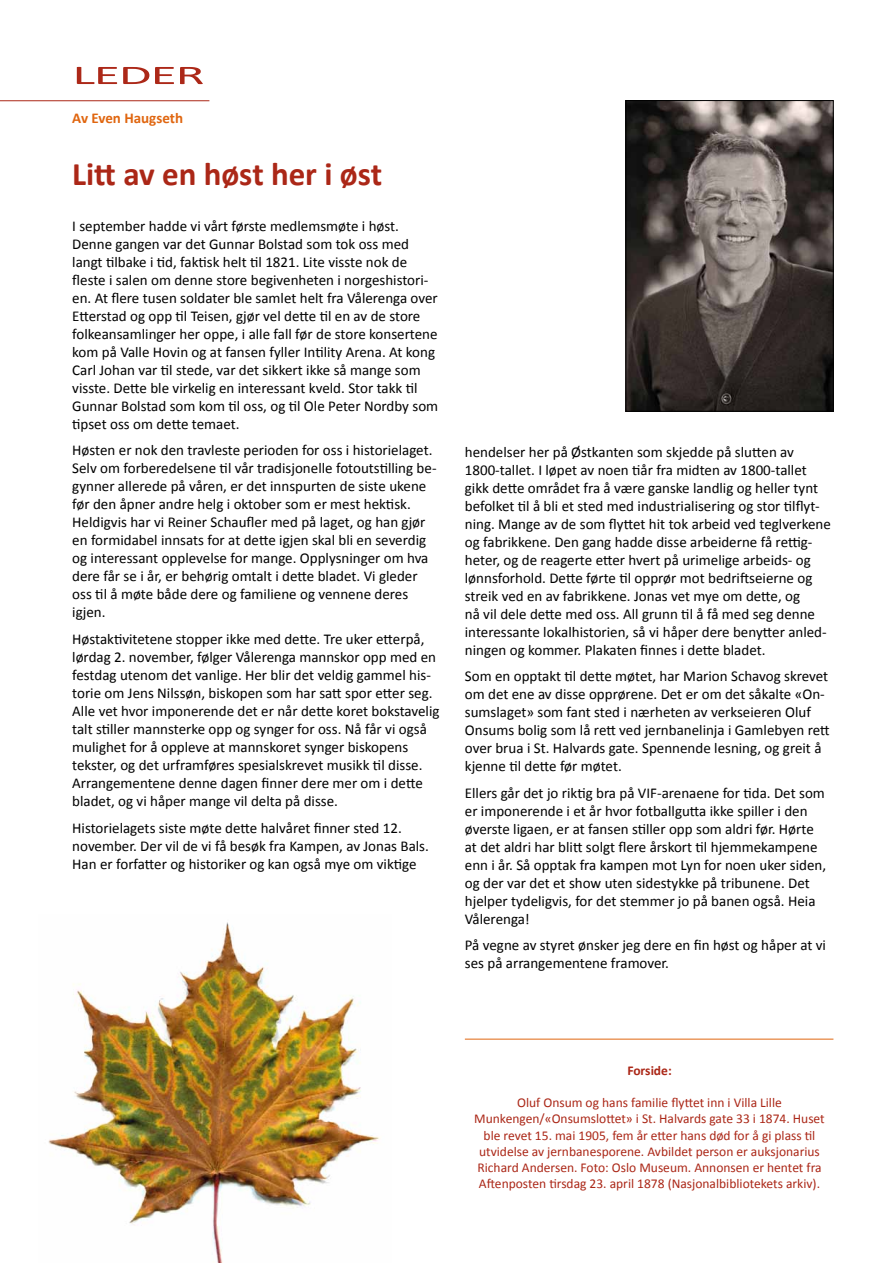
<style>
.page{position:relative;width:893px;height:1263px;background:#fff}
.page>*{position:absolute;margin:0;border:0;box-sizing:border-box;transform-origin:0 0}
.t1{font:700 33px "Calibri";letter-spacing:-.005em;color:#ab2717}
.t2{font:27px "Calibri";letter-spacing:-.025em;color:#ac2818;scale:2 1}
.t3{font:15px/18px "Calibri";color:#000}
.t4{font:700 15px "Calibri";color:#e06610}
.t5{font:13.5px/16.2px "Calibri";color:#ab2717;text-align:center}
.t6{font:700 13.5px "Calibri";color:#ab2717}
</style>
<div class="page">
<img style="left:628px;top:102px;width:203px;height:307px">
<div style="left:626px;top:100px;width:207px;height:311px;border:1px solid #000"></div>
<hr style="left:0;top:100px;width:209px;height:1px;background:#ab2717">
<hr style="left:465px;top:1039px;width:368px;height:1px;background:#e06610">
<img style="left:48px;top:922px;width:332px;height:341px">
<h2 class="t2" style="left:72px;top:58px;width:68px">LEDER</h2>
<p class="t4" style="left:72px;top:108px;width:112px">Av Even Haugseth</p>
<h1 class="t1" style="left:72px;top:153px;width:312px">Litt av en høst her i øst</h1>
<p class="t3" style="left:72px;top:216px;width:367px">I september hadde vi vårt første medlemsmøte i høst.<br>Denne gangen var det Gunnar Bolstad som tok oss med langt tilbake i tid, faktisk helt til 1821. Lite visste nok de fleste i salen om denne store begivenheten i norgeshistori&shy;en. At flere tusen soldater ble samlet helt fra Vålerenga over Etterstad og opp til Teisen, gjør vel dette til en av de store folkeansamlinger her oppe, i alle fall før de store konsertene kom på Valle Hovin og at fansen fyller Intility Arena. At kong Carl Johan var til stede, var det sikkert ikke så mange som visste. Dette ble virkelig en interessant kveld. Stor takk til Gunnar Bolstad som kom til oss, og til Ole Peter Nordby som tipset oss om dette temaet.</p>
<p class="t3" style="left:72px;top:441px;width:366px">Høsten er nok den travleste perioden for oss i historielaget.<br>Selv om forberedelsene til vår tradisjonelle fotoutstilling be&shy;gynner allerede på våren, er det innspurten de siste ukene før den åpner andre helg i oktober som er mest hektisk.<br>Heldigvis har vi Reiner Schaufler med på laget, og han gjør en formidabel innsats for at dette igjen skal bli en severdig og interessant opplevelse for mange. Opplysninger om hva dere får se i år, er behørig omtalt i dette bladet. Vi gleder oss til å møte både dere og familiene og vennene deres igjen.</p>
<p class="t3" style="left:72px;top:629px;width:369px">Høstaktivitetene stopper ikke med dette. Tre uker etterpå, lørdag 2. november, følger Vålerenga mannskor opp med en festdag utenom det vanlige. Her blir det veldig gammel his&shy;torie om Jens Nilssøn, biskopen som har satt spor etter seg.<br>Alle vet hvor imponerende det er når dette koret bokstavelig talt stiller mannsterke opp og synger for oss. Nå får vi også mulighet for å oppleve at mannskoret synger biskopens tekster, og det urframføres spesialskrevet musikk til disse.<br>Arrangementene denne dagen finner dere mer om i dette bladet, og vi håper mange vil delta på disse.</p>
<p class="t3" style="left:72px;top:818px;width:358px">Historielagets siste møte dette halvåret finner sted 12. november. Der vil de vi få besøk fra Kampen, av Jonas Bals.<br>Han er forfatter og historiker og kan også mye om viktige</p>
<p class="t3" style="left:465px;top:442px;width:367px">hendelser her på Østkanten som skjedde på slutten av 1800-tallet. I løpet av noen tiår fra midten av 1800-tallet gikk dette området fra å være ganske landlig og heller tynt befolket til å bli et sted med industrialisering og stor tilflyt&shy;ning. Mange av de som flyttet hit tok arbeid ved teglverkene og fabrikkene. Den gang hadde disse arbeiderne få rettig&shy;heter, og de reagerte etter hvert på urimelige arbeids- og lønnsforhold. Dette førte til opprør mot bedriftseierne og streik ved en av fabrikkene. Jonas vet mye om dette, og<br>nå vil dele dette med oss. All grunn til å få med seg denne interessante lokalhistorien, så vi håper dere benytter anled&shy;ningen og kommer. Plakaten finnes i dette bladet.</p>
<p class="t3" style="left:465px;top:667px;width:366px">Som en opptakt til dette møtet, har Marion Schavog skrevet om det ene av disse opprørene. Det er om det såkalte «On&shy;sumslaget» som fant sted i nærheten av verkseieren Oluf Onsums bolig som lå rett ved jernbanelinja i Gamlebyen rett over brua i St. Halvards gate. Spennende lesning, og greit å kjenne til dette før møtet.</p>
<p class="t3" style="left:465px;top:783px;width:363px">Ellers går det jo riktig bra på VIF-arenaene for tida. Det som er imponerende i et år hvor fotballgutta ikke spiller i den øverste ligaen, er at fansen stiller opp som aldri før. Hørte at det aldri har blitt solgt flere årskort til hjemmekampene enn i år. Så opptak fra kampen mot Lyn for noen uker siden, og der var det et show uten sidestykke på tribunene. Det hjelper tydeligvis, for det stemmer jo på banen også. Heia Vålerenga!</p>
<p class="t3" style="left:465px;top:936px;width:363px">På vegne av styret ønsker jeg dere en fin høst og håper at vi ses på arrangementene framover.</p>
<p class="t6" style="left:627px;top:1062px;width:46px">Forside:</p>
<p class="t5" style="left:474px;top:1094px;width:352px">Oluf Onsum og hans familie flyttet inn i Villa Lille Munkengen/«Onsumslottet» i St. Halvards gate 33 i 1874. Huset ble revet 15. mai 1905, fem år etter hans død for å gi plass til utvidelse av jernbanesporene. Avbildet person er auksjonarius Richard Andersen. Foto: Oslo Museum. Annonsen er hentet fra Aftenposten tirsdag 23. april 1878 (Nasjonalbibliotekets arkiv).</p>
</div>
